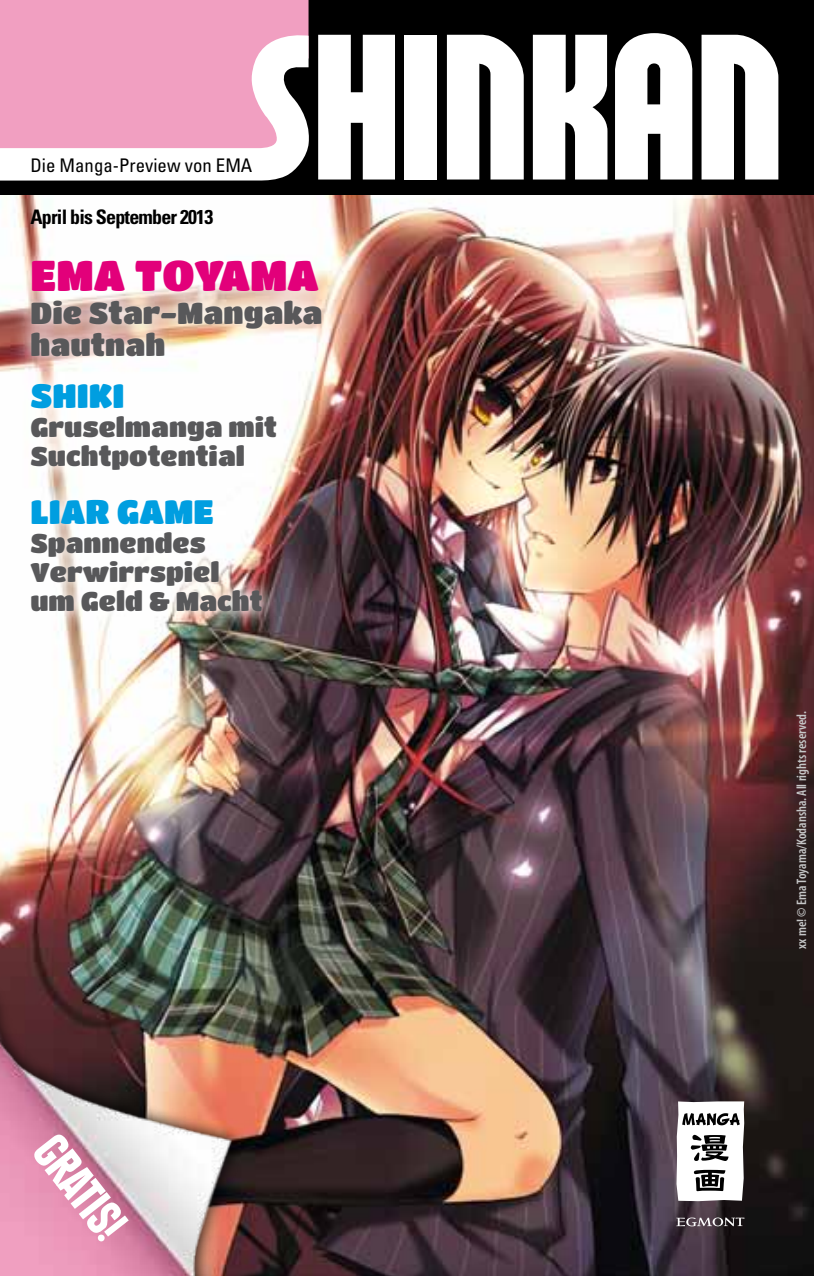
<style>
.page{position:relative;width:814px;height:1276px;background:#fff}
.page>*{position:absolute;margin:0;border:0;box-sizing:border-box;transform-origin:0 0}
.t1{font:900 condensed 50px "Plak LT";color:#fff}
.t2{font:42.5px "Titan One";color:#e2007a}
.t3{font:33.5px "Titan One";color:#009ee0}
.t4{font:30px/32.5px "Titan One";color:#58585a}
.t5{font:26.75px/29px "Titan One";color:#58585a}
.t6{font:700 condensed 20px "Univers";letter-spacing:-.04em;color:#000}
.t7{font:condensed 18.75px "Univers";color:#000}
.t8{font:600 condensed 13.75px "Myriad Pro";color:#c6c7c8}
</style>
<div class="page">
<img style="left:0;top:194px;width:813px;height:1082px">
<div style="left:0;top:0;width:813px;height:194px;background:#000"></div>
<div style="left:0;top:0;width:308px;height:28px;background:#f19fc1"></div>
<svg style="left:318px;top:35px;width:77px;height:144px;background:#dfdfdf"></svg>
<div style="left:404px;top:35px;width:33px;height:144px;background:#fff"></div>
<svg style="left:447px;top:35px;width:76px;height:144px;background:#d8d8d8"></svg>
<svg style="left:701px;top:35px;width:77px;height:144px;background:#d6d6d6"></svg>
<svg style="left:532px;top:35px;width:75px;height:144px;background:#dedede"></svg>
<svg style="left:0;top:28px;width:309px;height:153px;background:#edb6cd"></svg>
<svg style="left:615px;top:33px;width:78px;height:146px;background:#d9d9d9"></svg>
<svg style="left:13px;top:242px;width:327px;height:135px"></svg>
<svg style="left:12px;top:365px;width:283px;height:266px"></svg>
<img style="left:0;top:782px;width:341px;height:494px">
<svg style="left:676px;top:1101px;width:68px;height:100px"></svg>
<svg style="left:676px;top:1217px;width:68px;height:9px"></svg>
<p class="t7" style="left:30px;top:153px;width:223px">Die Manga-Preview von EMA</p>
<p class="t6" style="left:30px;top:204px;width:184px">April bis September 2013</p>
<h2 class="t2" style="left:30px;top:250px;width:290px">EMA TOYAMA</h2>
<p class="t4" style="left:30px;top:296px;width:293px">Die Star-Mangaka hautnah</p>
<p class="t3" style="left:30px;top:376px;width:95px">SHIKI</p>
<p class="t5" style="left:30px;top:412px;width:248px">Gruselmanga mit<br>Suchtpotential</p>
<p class="t3" style="left:30px;top:491px;width:185px">LIAR GAME</p>
<p class="t5" style="left:30px;top:528px;width:233px">Spannendes<br>Verwirrspiel um Geld &amp; Macht</p>
<h1 class="t1" style="left:68px;top:1124px;width:116px;rotate:52deg">GRATIS!</h1>
<p class="t8" style="left:793px;top:948px;width:239px;rotate:-90deg">xx me! © Ema Toyama/Kodansha. All rights reserved.</p>
</div>
